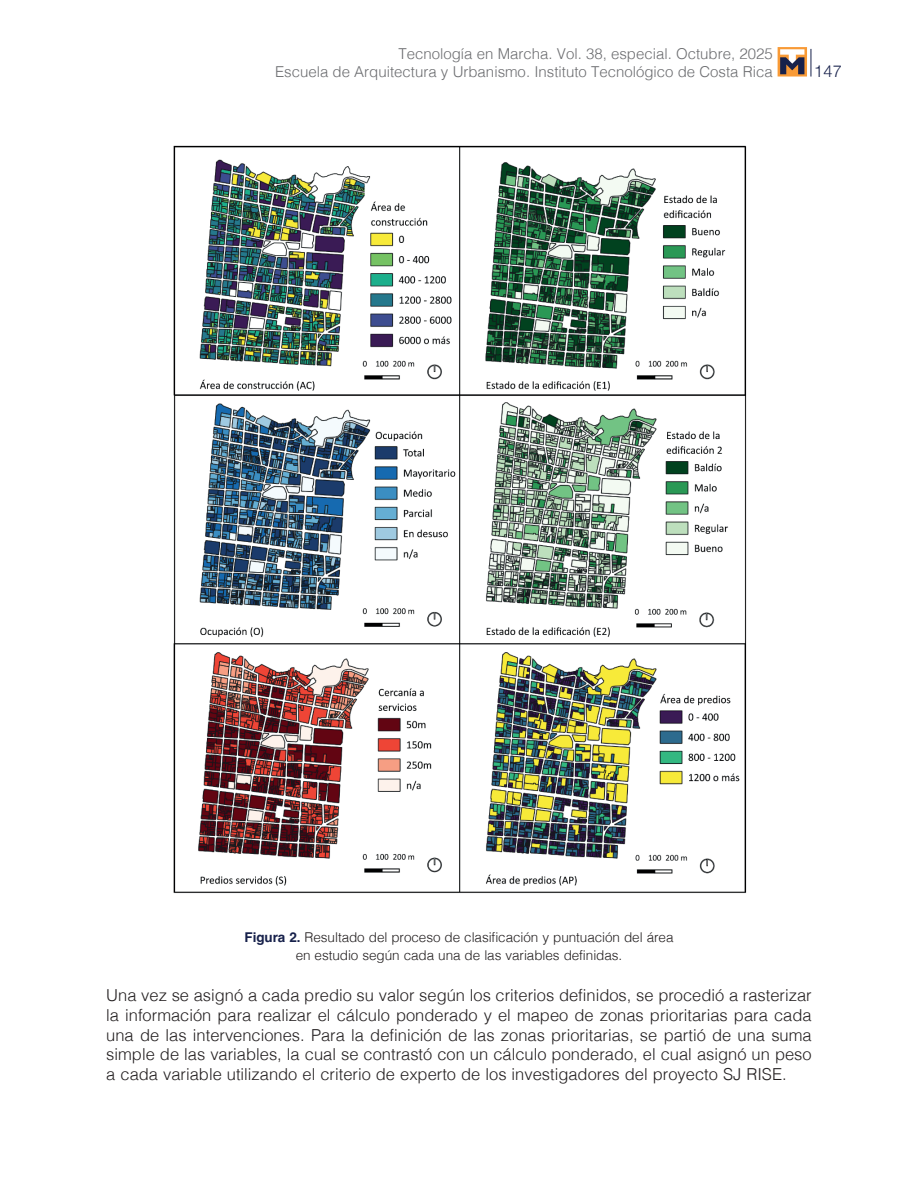
<style>
.page{position:relative;width:918px;height:1188px;background:#fff}
.page>*{position:absolute;margin:0;border:0;box-sizing:border-box;transform-origin:0 0}
.t1{font:300 16.5px/19.8px "Helvetica";color:#231f20;text-align:justify}
.t2{font:300 16.5px "Helvetica Neue";color:#17214b}
.t3{font:300 15px/18px "Helvetica";color:#6c6d70;text-align:right}
.t4{font:300 13.5px/18px "Helvetica";letter-spacing:-.005em;color:#231f20;text-align:center}
.s1{font-weight:700;color:#17214b}
</style>
<div class="page">
<svg style="left:811px;top:49px;width:1px;height:28px"></svg>
<svg style="left:778px;top:47px;width:29px;height:30px"></svg>
<svg style="left:780px;top:49px;width:24px;height:25px"></svg>
<img style="left:173px;top:145px;width:574px;height:748px">
<p class="t3" style="left:275px;top:43px;width:499px">Tecnología en Marcha. Vol. 38, especial. Octubre, 2025<br>Escuela de Arquitectura y Urbanismo. Instituto Tecnológico de Costa Rica</p>
<p class="t2" style="left:814px;top:57px;width:29px">147</p>
<p class="t4" style="left:244px;top:927px;width:431px"><span class="s1">Figura 2.</span> Resultado del proceso de clasificación y puntuación del área en estudio según cada una de las variables definidas.</p>
<p class="t1" style="left:106px;top:984px;width:707px">Una vez se asignó a cada predio su valor según los criterios definidos, se procedió a rasterizar la información para realizar el cálculo ponderado y el mapeo de zonas prioritarias para cada una de las intervenciones. Para la definición de las zonas prioritarias, se partió de una suma simple de las variables, la cual se contrastó con un cálculo ponderado, el cual asignó un peso a cada variable utilizando el criterio de experto de los investigadores del proyecto SJ RISE.</p>
</div>
